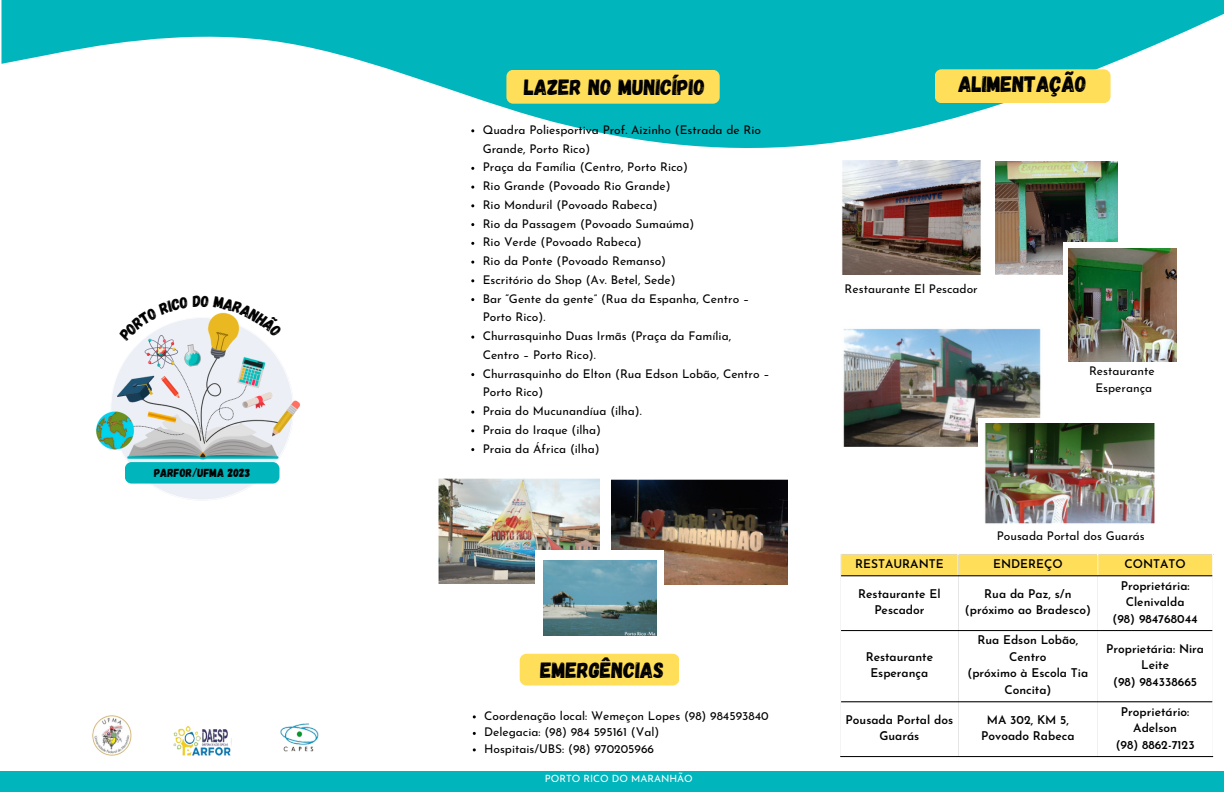
<style>
.page{position:relative;width:1224px;height:792px;background:#fff}
.page>*{position:absolute;margin:0;border:0;box-sizing:border-box;transform-origin:0 0}
.t1{font:22.3px "Gagalin";color:#000}
.t2{font:22px "Gagalin";color:#000}
.t3{font:12px/18.8px "Josefin Sans";color:#000}
.t4{font:600 12px/16.5px "Josefin Sans";color:#000;text-align:center}
.t5{font:11.8px "Gagalin";color:#000}
.t6{font:10px "Josefin Sans";color:#fff}
</style>
<div class="page">
<svg style="left:2px;top:0;width:1222px;height:148px;fill:#00b5bc"></svg>
<div style="left:841px;top:555px;width:371px;height:20px;background:#ffde59"></div>
<svg style="left:841px;top:576px;width:371px;height:127px"></svg>
<hr style="left:958px;top:554px;width:1px;height:202px;background:#fff">
<hr style="left:1097px;top:554px;width:1px;height:202px;background:#fff">
<hr style="left:841px;top:575px;width:371px;height:1px;background:#000">
<hr style="left:841px;top:630px;width:371px;height:1px;background:#000">
<hr style="left:841px;top:701px;width:371px;height:1px;background:#000">
<hr style="left:840px;top:756px;width:373px;height:1px;background:#000">
<div style="left:935px;top:69px;width:176px;height:34px;background:#ffde59;border-radius:7px"></div>
<div style="left:506px;top:70px;width:214px;height:34px;background:#ffde59;border-radius:7px"></div>
<div style="left:0;top:771px;width:1224px;height:21px;background:#00b5bc"></div>
<div style="left:520px;top:654px;width:159px;height:32px;background:#ffde59;border-radius:7px"></div>
<img style="left:95px;top:400px;width:205px;height:49px">
<img style="left:438px;top:479px;width:162px;height:105px">
<img style="left:842px;top:160px;width:139px;height:115px">
<img style="left:843px;top:328px;width:198px;height:118px">
<img style="left:995px;top:161px;width:123px;height:114px">
<div style="left:1063px;top:243px;width:122px;height:127px;background:#fff"></div>
<img style="left:1068px;top:248px;width:108px;height:114px">
<div style="left:978px;top:419px;width:202px;height:120px;background:#fff"></div>
<img style="left:985px;top:423px;width:170px;height:101px">
<img style="left:612px;top:480px;width:175px;height:104px">
<div style="left:536px;top:550px;width:128px;height:96px;background:#fff"></div>
<img style="left:543px;top:560px;width:113px;height:75px">
<img style="left:92px;top:715px;width:227px;height:41px">
<svg style="left:110px;top:312px;width:183px;height:187px"></svg>
<p class="t5" style="left:154px;top:466px;width:98px">PARFOR/UFMA 2023</p>
<p class="t2" style="left:524px;top:73px;width:182px">LAZER NO MUNICÍPIO</p>
<p class="t1" style="left:958px;top:69px;width:130px">ALIMENTAÇÃO</p>
<p class="t3" style="left:483px;top:121px;width:280px">Quadra Poliesportiva Prof. Aizinho (Estrada de Rio<br>Grande, Porto Rico)</p>
<p class="t3" style="left:483px;top:159px;width:207px">Praça da Família (Centro, Porto Rico)</p>
<p class="t3" style="left:483px;top:178px;width:189px">Rio Grande (Povoado Rio Grande)</p>
<p class="t3" style="left:483px;top:196px;width:176px">Rio Monduril (Povoado Rabeca)</p>
<p class="t3" style="left:483px;top:215px;width:213px">Rio da Passagem (Povoado Sumaúma)</p>
<p class="t3" style="left:483px;top:234px;width:161px">Rio Verde (Povoado Rabeca)</p>
<p class="t3" style="left:483px;top:253px;width:185px">Rio da Ponte (Povoado Remanso)</p>
<p class="t3" style="left:483px;top:271px;width:195px">Escritório do Shop (Av. Betel, Sede)</p>
<p class="t3" style="left:483px;top:290px;width:268px">Bar “Gente da gente” (Rua da Espanha, Centro –<br>Porto Rico).</p>
<p class="t3" style="left:483px;top:328px;width:250px">Churrasquinho Duas Irmãs (Praça da Família,<br>Centro – Porto Rico).</p>
<p class="t3" style="left:483px;top:365px;width:288px">Churrasquinho do Elton (Rua Edson Lobão, Centro –<br>Porto Rico)</p>
<p class="t3" style="left:483px;top:403px;width:161px">Praia do Mucunandíua (ilha).</p>
<p class="t3" style="left:483px;top:421px;width:120px">Praia do Iraque (ilha)</p>
<p class="t3" style="left:483px;top:440px;width:118px">Praia da África (ilha)</p>
<p class="t2" style="left:541px;top:656px;width:125px">EMERGÊNCIAS</p>
<p class="t3" style="left:484px;top:708px;width:286px">Coordenação local: Wemeçon Lopes (98) 984593840</p>
<p class="t3" style="left:484px;top:724px;width:177px">Delegacia: (98) 984 595161 (Val)</p>
<p class="t3" style="left:484px;top:741px;width:171px">Hospitais/UBS: (98) 970205966</p>
<p class="t6" style="left:545px;top:775px;width:149px">PORTO RICO DO MARANHÃO</p>
<p class="t3" style="left:845px;top:280px;width:135px">Restaurante El Pescador</p>
<p class="t3" style="left:1089px;top:363px;width:67px">Restaurante</p>
<p class="t3" style="left:1095px;top:380px;width:58px">Esperança</p>
<p class="t3" style="left:997px;top:528px;width:149px">Pousada Portal dos Guarás</p>
<p class="t4" style="left:855px;top:557px;width:90px">RESTAURANTE</p>
<p class="t4" style="left:993px;top:557px;width:71px">ENDEREÇO</p>
<p class="t4" style="left:1125px;top:557px;width:63px">CONTATO</p>
<p class="t4" style="left:858px;top:587px;width:84px">Restaurante El<br>Pescador</p>
<p class="t4" style="left:984px;top:587px;width:89px">Rua da Paz, s/n</p>
<p class="t4" style="left:1121px;top:578px;width:70px">Proprietária:<br>Clenivalda</p>
<p class="t4" style="left:1113px;top:611px;width:87px">(98) 984768044</p>
<p class="t4" style="left:965px;top:603px;width:127px">(próximo ao Bradesco)</p>
<p class="t4" style="left:866px;top:650px;width:69px">Restaurante<br>Esperança</p>
<p class="t4" style="left:977px;top:633px;width:103px">Rua Edson Lobão,<br>Centro</p>
<p class="t4" style="left:968px;top:666px;width:122px">(próximo à Escola Tia<br>Concita)</p>
<p class="t4" style="left:846px;top:713px;width:109px">Pousada Portal dos<br>Guarás</p>
<p class="t4" style="left:987px;top:713px;width:84px">MA 302, KM 5,</p>
<p class="t4" style="left:981px;top:729px;width:95px">Povoado Rabeca</p>
<p class="t4" style="left:1106px;top:641px;width:99px">Proprietária: Nira<br>Leite</p>
<p class="t4" style="left:1113px;top:674px;width:86px">(98) 984338665</p>
<p class="t4" style="left:1121px;top:704px;width:70px">Proprietário:<br>Adelson</p>
<p class="t4" style="left:1116px;top:737px;width:80px">(98) 8862-7123</p>
</div>
